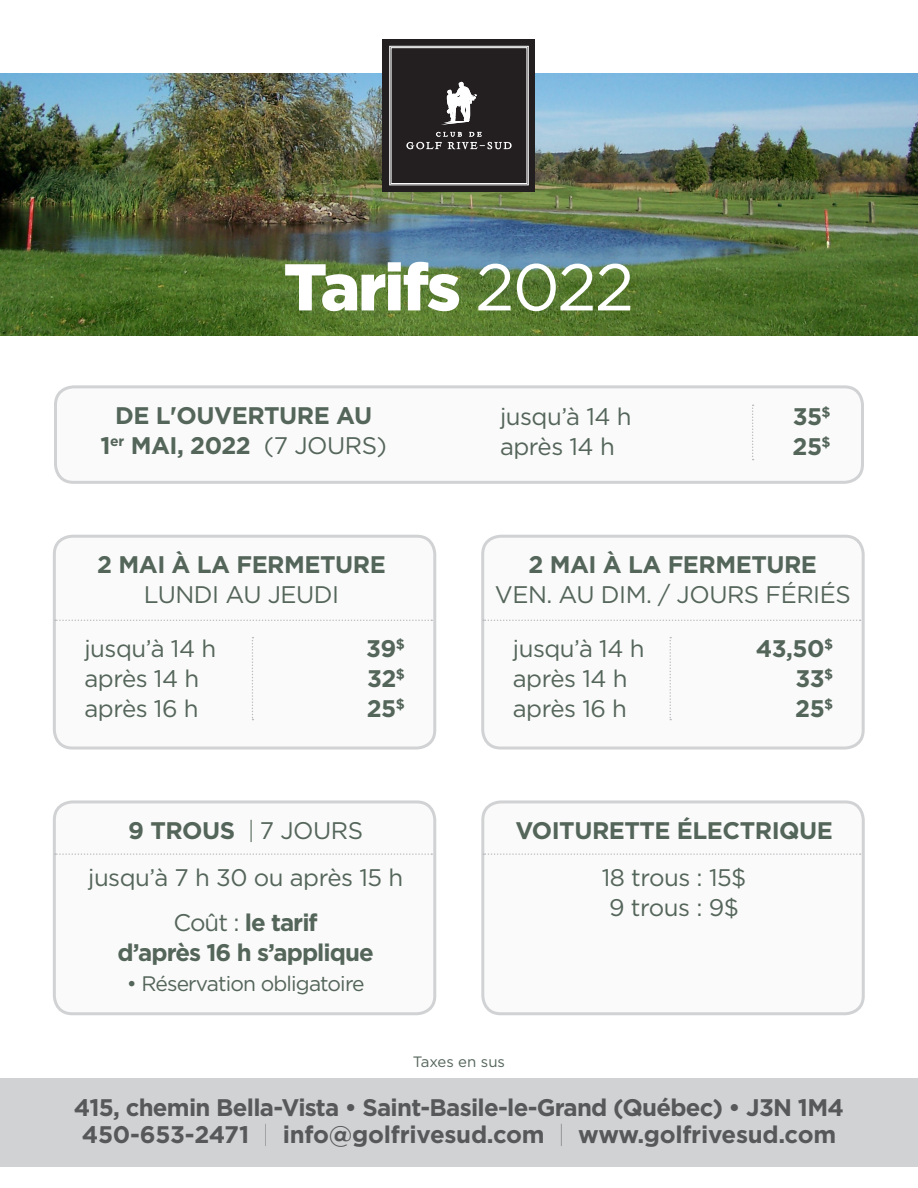
<style>
.page{position:relative;width:918px;height:1188px;background:#fff}
.page>*{position:absolute;margin:0;border:0;box-sizing:border-box;transform-origin:0 0}
.t1{font:900 66px "Gotham";letter-spacing:-.03em;color:#fff}
.t2{font:24px "Gotham";letter-spacing:-.02em;color:#54655a}
.t3{font:700 24px "Gotham";letter-spacing:-.02em;color:#54655a}
.t4{font:700 24px "Gotham";letter-spacing:-.03em;color:#57585a}
.t5{font:700 24px "Gotham";letter-spacing:-.01em;color:#57585a}
.t6{font:700 24px "Gotham";letter-spacing:-.04em;color:#54655a}
.t7{font:21px "Gotham";letter-spacing:-.04em;color:#54655a}
.t8{font:15px "Gotham";color:#54655a}
.s1{font-weight:400}
.s2{font-weight:300}
.s3{font-weight:100}
</style>
<div class="page">
<div style="left:54px;top:802px;width:381px;height:212px;background:#fafafa;border-radius:18px"></div>
<div style="left:53px;top:800px;width:383px;height:215px;border:3px solid #d1d2d4;border-radius:18px"></div>
<img style="left:0;top:74px;width:918px;height:261px">
<div style="left:383px;top:40px;width:152px;height:152px;background:#231f20"></div>
<svg style="left:389px;top:46px;width:140px;height:139px"></svg>
<div style="left:391px;top:47px;width:136px;height:137px;border:1px solid #fff"></div>
<div style="left:56px;top:387px;width:806px;height:95px;background:#fafafa;border-radius:18px"></div>
<div style="left:54px;top:385px;width:810px;height:99px;border:3px solid #d1d2d4;border-radius:18px"></div>
<div style="left:0;top:1078px;width:918px;height:89px;background:#d1d2d4"></div>
<div style="left:54px;top:536px;width:381px;height:212px;background:#fafafa;border-radius:18px"></div>
<div style="left:53px;top:535px;width:383px;height:215px;border:3px solid #d1d2d4;border-radius:18px"></div>
<svg style="left:55px;top:620px;width:377px;height:1px"></svg>
<svg style="left:252px;top:637px;width:1px;height:83px"></svg>
<svg style="left:752px;top:405px;width:2px;height:55px"></svg>
<div style="left:483px;top:536px;width:380px;height:212px;background:#fafafa;border-radius:18px"></div>
<div style="left:481px;top:535px;width:384px;height:215px;border:3px solid #d1d2d4;border-radius:18px"></div>
<svg style="left:483px;top:620px;width:378px;height:1px"></svg>
<svg style="left:670px;top:637px;width:1px;height:83px"></svg>
<svg style="left:55px;top:853px;width:377px;height:2px"></svg>
<div style="left:483px;top:802px;width:380px;height:212px;background:#fafafa;border-radius:18px"></div>
<div style="left:481px;top:800px;width:384px;height:215px;border:3px solid #d1d2d4;border-radius:18px"></div>
<svg style="left:483px;top:853px;width:378px;height:2px"></svg>
<p class="t1" style="left:284px;top:242px;width:352px">Tarifs <span class="s1">2022</span></p>
<p class="t3" style="left:115px;top:399px;width:258px">DE L'OUVERTURE AU</p>
<p class="t3" style="left:100px;top:429px;width:288px">1<sup>er</sup> MAI, 2022 <span class="s1">(7 JOURS)</span></p>
<p class="t2" style="left:500px;top:401px;width:133px">jusqu’à 14 h</p>
<p class="t2" style="left:500px;top:431px;width:116px">après 14 h</p>
<p class="t3" style="left:793px;top:400px;width:39px">35<sup>$</sup></p>
<p class="t3" style="left:793px;top:430px;width:40px">25<sup>$</sup></p>
<p class="t3" style="left:97px;top:549px;width:290px">2 MAI À LA FERMETURE</p>
<p class="t2" style="left:144px;top:579px;width:197px">LUNDI AU JEUDI</p>
<p class="t2" style="left:84px;top:633px;width:133px">jusqu’à 14 h</p>
<p class="t2" style="left:84px;top:663px;width:116px">après 14 h</p>
<p class="t2" style="left:84px;top:693px;width:116px">après 16 h</p>
<p class="t3" style="left:366px;top:632px;width:40px">39<sup>$</sup></p>
<p class="t3" style="left:367px;top:662px;width:39px">32<sup>$</sup></p>
<p class="t3" style="left:367px;top:692px;width:40px">25<sup>$</sup></p>
<p class="t3" style="left:529px;top:549px;width:290px">2 MAI À LA FERMETURE</p>
<p class="t2" style="left:495px;top:579px;width:357px">VEN. AU DIM. / JOURS FÉRIÉS</p>
<p class="t2" style="left:513px;top:633px;width:133px">jusqu’à 14 h</p>
<p class="t2" style="left:513px;top:663px;width:116px">après 14 h</p>
<p class="t2" style="left:513px;top:693px;width:116px">après 16 h</p>
<p class="t3" style="left:756px;top:632px;width:79px">43,50<sup>$</sup></p>
<p class="t3" style="left:795px;top:662px;width:39px">33<sup>$</sup></p>
<p class="t3" style="left:795px;top:692px;width:40px">25<sup>$</sup></p>
<p class="t3" style="left:128px;top:814px;width:236px">9 TROUS <span class="s2">|</span> <span class="s1">7 JOURS</span></p>
<p class="t2" style="left:88px;top:862px;width:316px">jusqu’à 7 h 30 ou après 15 h</p>
<p class="t3" style="left:174px;top:907px;width:146px"><span class="s1">Coût :</span> le tarif</p>
<p class="t6" style="left:118px;top:937px;width:258px">d’après 16 h s’applique</p>
<p class="t7" style="left:127px;top:970px;width:239px">• Réservation obligatoire</p>
<p class="t3" style="left:515px;top:814px;width:319px">VOITURETTE ÉLECTRIQUE</p>
<p class="t2" style="left:602px;top:862px;width:146px">18 trous : 15$</p>
<p class="t2" style="left:609px;top:892px;width:131px">9 trous : 9$</p>
<p class="t8" style="left:413px;top:1052px;width:94px">Taxes en sus</p>
<p class="t4" style="left:74px;top:1091px;width:772px">415, chemin Bella-Vista • Saint-Basile-le-Grand (Québec) • J3N 1M4</p>
<p class="t5" style="left:82px;top:1118px;width:756px">450-653-2471 <span class="s3">|</span> info@golfrivesud.com <span class="s3">|</span> www.golfrivesud.com</p>
</div>
